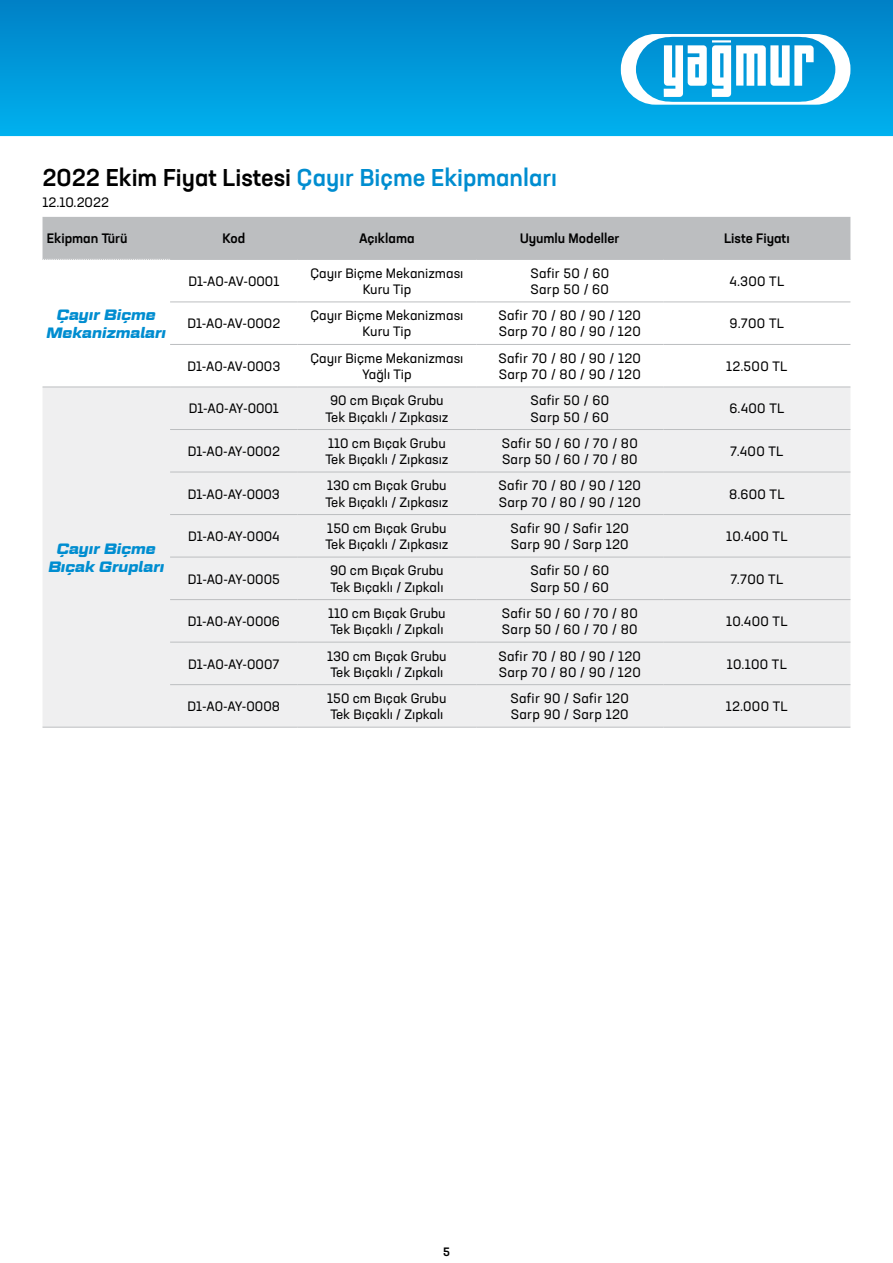
<style>
.page{position:relative;width:893px;height:1263px;background:#fff}
.page>*{position:absolute;margin:0;border:0;box-sizing:border-box;transform-origin:0 0}
.t1{font:500 24px "Neusa Next Pro";color:#008dd0}
.t2{font:italic 700 15px/18px "Geom Graphic";color:#008dd0;text-align:center}
.t3{font:13.5px/16.2px "Neusa Next Pro";color:#000}
.t4{font:13.5px/16.2px "Neusa Next Pro";letter-spacing:.02em;color:#000}
.t5{font:500 13.5px "Neusa Next Pro";color:#000}
.t6{font:500 12px "Neusa Next Pro";color:#000}
.s1{color:#000}
</style>
<div class="page">
<svg style="left:0;top:0;width:893px;height:136px;background:#0098d9"></svg>
<svg style="left:621px;top:34px;width:229px;height:71px"></svg>
<div style="left:43px;top:388px;width:807px;height:339px;background:#efeff0"></div>
<hr style="left:43px;top:387px;width:127px;height:1px;background:#bcbec0">
<hr style="left:43px;top:727px;width:127px;height:1px;background:#bcbec0">
<div style="left:43px;top:217px;width:807px;height:43px;background:#bcbec0"></div>
<hr style="left:170px;top:259px;width:128px;height:1px;background:#bcbec0">
<hr style="left:298px;top:259px;width:178px;height:1px;background:#bcbec0">
<hr style="left:476px;top:259px;width:187px;height:1px;background:#bcbec0">
<hr style="left:663px;top:259px;width:187px;height:1px;background:#bcbec0">
<hr style="left:170px;top:302px;width:128px;height:1px;background:#bcbec0">
<hr style="left:298px;top:302px;width:178px;height:1px;background:#bcbec0">
<hr style="left:476px;top:302px;width:187px;height:1px;background:#bcbec0">
<hr style="left:663px;top:302px;width:187px;height:1px;background:#bcbec0">
<hr style="left:170px;top:344px;width:128px;height:1px;background:#bcbec0">
<hr style="left:298px;top:344px;width:178px;height:1px;background:#bcbec0">
<hr style="left:476px;top:344px;width:187px;height:1px;background:#bcbec0">
<hr style="left:663px;top:344px;width:187px;height:1px;background:#bcbec0">
<hr style="left:170px;top:387px;width:128px;height:1px;background:#bcbec0">
<hr style="left:298px;top:387px;width:178px;height:1px;background:#bcbec0">
<hr style="left:476px;top:387px;width:187px;height:1px;background:#bcbec0">
<hr style="left:663px;top:387px;width:187px;height:1px;background:#bcbec0">
<hr style="left:170px;top:429px;width:128px;height:1px;background:#bcbec0">
<hr style="left:298px;top:429px;width:178px;height:1px;background:#bcbec0">
<hr style="left:476px;top:429px;width:187px;height:1px;background:#bcbec0">
<hr style="left:663px;top:429px;width:187px;height:1px;background:#bcbec0">
<hr style="left:170px;top:472px;width:128px;height:1px;background:#bcbec0">
<hr style="left:298px;top:472px;width:178px;height:1px;background:#bcbec0">
<hr style="left:476px;top:472px;width:187px;height:1px;background:#bcbec0">
<hr style="left:663px;top:472px;width:187px;height:1px;background:#bcbec0">
<hr style="left:170px;top:514px;width:128px;height:1px;background:#bcbec0">
<hr style="left:298px;top:514px;width:178px;height:1px;background:#bcbec0">
<hr style="left:476px;top:514px;width:187px;height:1px;background:#bcbec0">
<hr style="left:663px;top:514px;width:187px;height:1px;background:#bcbec0">
<hr style="left:170px;top:557px;width:128px;height:1px;background:#bcbec0">
<hr style="left:298px;top:557px;width:178px;height:1px;background:#bcbec0">
<hr style="left:476px;top:557px;width:187px;height:1px;background:#bcbec0">
<hr style="left:663px;top:557px;width:187px;height:1px;background:#bcbec0">
<hr style="left:170px;top:599px;width:128px;height:1px;background:#bcbec0">
<hr style="left:298px;top:599px;width:178px;height:1px;background:#bcbec0">
<hr style="left:476px;top:599px;width:187px;height:1px;background:#bcbec0">
<hr style="left:663px;top:599px;width:187px;height:1px;background:#bcbec0">
<hr style="left:170px;top:642px;width:128px;height:1px;background:#bcbec0">
<hr style="left:298px;top:642px;width:178px;height:1px;background:#bcbec0">
<hr style="left:476px;top:642px;width:187px;height:1px;background:#bcbec0">
<hr style="left:663px;top:642px;width:187px;height:1px;background:#bcbec0">
<hr style="left:170px;top:684px;width:128px;height:1px;background:#bcbec0">
<hr style="left:298px;top:684px;width:178px;height:1px;background:#bcbec0">
<hr style="left:476px;top:684px;width:187px;height:1px;background:#bcbec0">
<hr style="left:663px;top:684px;width:187px;height:1px;background:#bcbec0">
<hr style="left:170px;top:727px;width:128px;height:1px;background:#bcbec0">
<hr style="left:298px;top:727px;width:178px;height:1px;background:#bcbec0">
<hr style="left:476px;top:727px;width:187px;height:1px;background:#bcbec0">
<hr style="left:663px;top:727px;width:187px;height:1px;background:#bcbec0">
<h1 class="t1" style="left:43px;top:162px;width:516px"><span class="s1">2022 Ekim Fiyat Listesi</span> Çayır Biçme Ekipmanları</h1>
<p class="t3" style="left:43px;top:194px;width:68px">12.10.2022</p>
<p class="t5" style="left:47px;top:230px;width:82px">Ekipman Türü</p>
<p class="t5" style="left:222px;top:230px;width:24px">Kod</p>
<p class="t5" style="left:359px;top:230px;width:57px">Açıklama</p>
<p class="t5" style="left:520px;top:230px;width:101px">Uyumlu Modeller</p>
<p class="t5" style="left:724px;top:230px;width:67px">Liste Fiyatı</p>
<p class="t2" style="left:46px;top:305px;width:121px">Çayır Biçme<br>Mekanizmaları</p>
<p class="t2" style="left:48px;top:539px;width:117px">Çayır Biçme<br>Bıçak Grupları</p>
<p class="t3" style="left:188px;top:273px;width:93px">D1-A0-AV-0001</p>
<p class="t3" style="left:310px;top:265px;width:154px;text-align:center">Çayır Biçme Mekanizması<br>Kuru Tip</p>
<p class="t4" style="left:530px;top:265px;width:80px">Safir 50 / 60<br>Sarp 50 / 60</p>
<p class="t3" style="left:729px;top:273px;width:56px">4.300 TL</p>
<p class="t3" style="left:187px;top:315px;width:94px">D1-A0-AV-0002</p>
<p class="t3" style="left:310px;top:307px;width:154px;text-align:center">Çayır Biçme Mekanizması<br>Kuru Tip</p>
<p class="t4" style="left:499px;top:307px;width:144px">Safir 70 / 80 / 90 / 120<br>Sarp 70 / 80 / 90 / 120</p>
<p class="t3" style="left:730px;top:315px;width:56px">9.700 TL</p>
<p class="t3" style="left:187px;top:358px;width:95px">D1-A0-AV-0003</p>
<p class="t3" style="left:310px;top:350px;width:154px;text-align:center">Çayır Biçme Mekanizması<br>Yağlı Tip</p>
<p class="t4" style="left:499px;top:350px;width:144px">Safir 70 / 80 / 90 / 120<br>Sarp 70 / 80 / 90 / 120</p>
<p class="t3" style="left:726px;top:358px;width:63px">12.500 TL</p>
<p class="t3" style="left:189px;top:400px;width:92px">D1-A0-AY-0001</p>
<p class="t3" style="left:325px;top:392px;width:125px;text-align:center">90 cm Bıçak Grubu<br>Tek Bıçaklı / Zıpkasız</p>
<p class="t4" style="left:530px;top:392px;width:80px">Safir 50 / 60<br>Sarp 50 / 60</p>
<p class="t3" style="left:729px;top:400px;width:56px">6.400 TL</p>
<p class="t3" style="left:188px;top:443px;width:94px">D1-A0-AY-0002</p>
<p class="t3" style="left:325px;top:435px;width:125px">110 cm Bıçak Grubu<br>Tek Bıçaklı / Zıpkasız</p>
<p class="t4" style="left:502px;top:435px;width:137px">Safir 50 / 60 / 70 / 80<br>Sarp 50 / 60 / 70 / 80</p>
<p class="t3" style="left:730px;top:443px;width:55px">7.400 TL</p>
<p class="t3" style="left:188px;top:485px;width:94px">D1-A0-AY-0003</p>
<p class="t3" style="left:325px;top:477px;width:125px">130 cm Bıçak Grubu<br>Tek Bıçaklı / Zıpkasız</p>
<p class="t4" style="left:499px;top:477px;width:144px">Safir 70 / 80 / 90 / 120<br>Sarp 70 / 80 / 90 / 120</p>
<p class="t3" style="left:729px;top:485px;width:57px">8.600 TL</p>
<p class="t3" style="left:188px;top:528px;width:93px">D1-A0-AY-0004</p>
<p class="t3" style="left:325px;top:520px;width:125px">150 cm Bıçak Grubu<br>Tek Bıçaklı / Zıpkasız</p>
<p class="t4" style="left:511px;top:520px;width:120px">Safir 90 / Safir 120<br>Sarp 90 / Sarp 120</p>
<p class="t3" style="left:726px;top:528px;width:63px">10.400 TL</p>
<p class="t3" style="left:188px;top:570px;width:93px">D1-A0-AY-0005</p>
<p class="t3" style="left:330px;top:562px;width:115px">90 cm Bıçak Grubu<br>Tek Bıçaklı / Zıpkalı</p>
<p class="t4" style="left:530px;top:562px;width:80px">Safir 50 / 60<br>Sarp 50 / 60</p>
<p class="t3" style="left:730px;top:570px;width:54px">7.700 TL</p>
<p class="t3" style="left:188px;top:613px;width:94px">D1-A0-AY-0006</p>
<p class="t3" style="left:328px;top:605px;width:119px">110 cm Bıçak Grubu<br>Tek Bıçaklı / Zıpkalı</p>
<p class="t4" style="left:502px;top:605px;width:137px">Safir 50 / 60 / 70 / 80<br>Sarp 50 / 60 / 70 / 80</p>
<p class="t3" style="left:726px;top:613px;width:63px">10.400 TL</p>
<p class="t3" style="left:188px;top:655px;width:93px">D1-A0-AY-0007</p>
<p class="t3" style="left:327px;top:647px;width:121px">130 cm Bıçak Grubu<br>Tek Bıçaklı / Zıpkalı</p>
<p class="t4" style="left:499px;top:647px;width:144px">Safir 70 / 80 / 90 / 120<br>Sarp 70 / 80 / 90 / 120</p>
<p class="t3" style="left:727px;top:655px;width:62px">10.100 TL</p>
<p class="t3" style="left:188px;top:698px;width:94px">D1-A0-AY-0008</p>
<p class="t3" style="left:327px;top:690px;width:121px">150 cm Bıçak Grubu<br>Tek Bıçaklı / Zıpkalı</p>
<p class="t4" style="left:511px;top:690px;width:120px">Safir 90 / Safir 120<br>Sarp 90 / Sarp 120</p>
<p class="t3" style="left:726px;top:698px;width:64px">12.000 TL</p>
<p class="t6" style="left:443px;top:1244px;width:8px">5</p>
</div>
